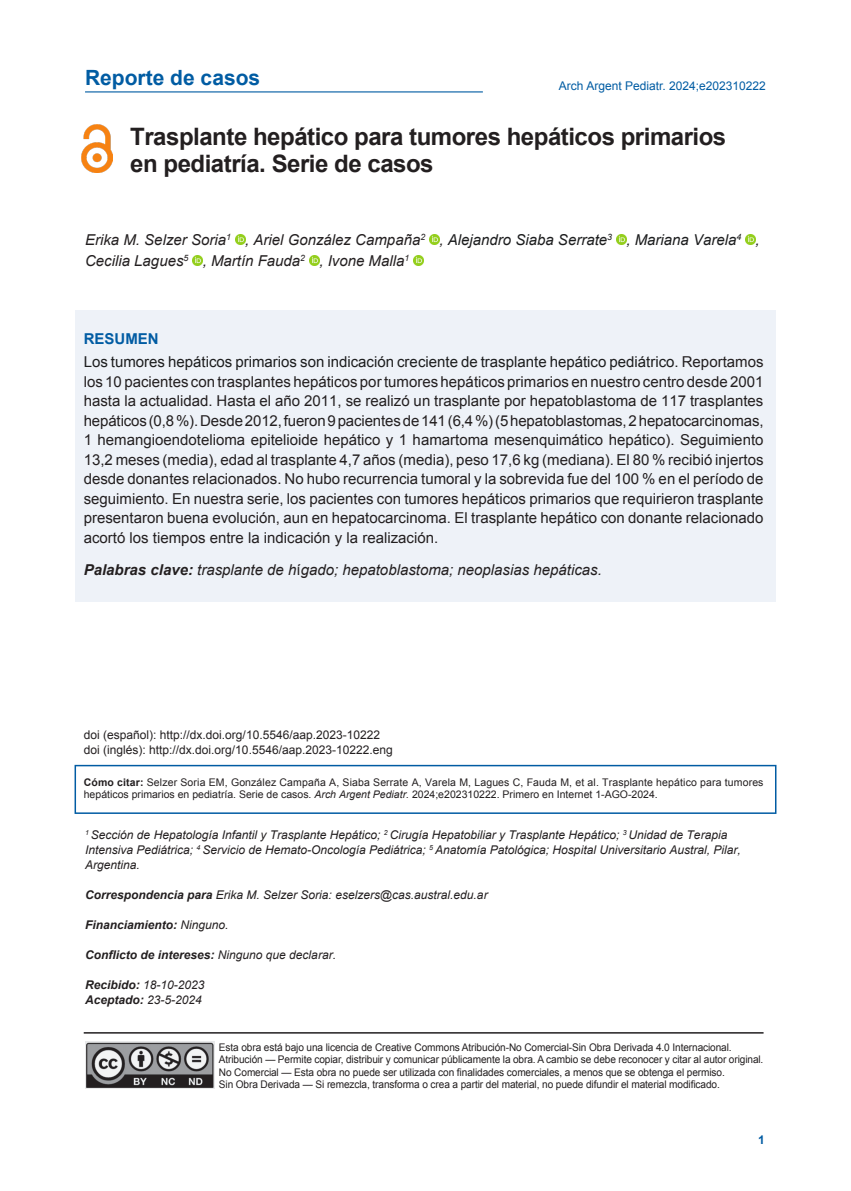
<style>
.page{position:relative;width:851px;height:1191px;background:#fff}
.page>*{position:absolute;margin:0;border:0;box-sizing:border-box;transform-origin:0 0}
._1_Título_Artículo_x{font:700 24px/27px "Arial";letter-spacing:-.02em;color:#231f20}
.t1{font:700 21px "Arial";color:#015ca3}
._4_Resúmen_x10{font:15px/19.5px "Arial";color:#231f20;text-align:justify}
._2_Autores_x10{font:italic 15px/21px "Arial";color:#231f20}
._4_Resúmen_x10-2{font:italic 15px "Arial";color:#231f20}
._4_Resúmen_x10-3{font:700 15px "Arial";color:#015ca3}
._3_Pie_x8_sin_tab{font:italic 12px/15px "Arial";color:#231f20}
._3_Pie_x8_sin_tab-2{font:12px "Arial";color:#231f20}
._3_Pie_x8_sin_tab-3{font:italic 700 12px "Arial";color:#231f20}
.t2{font:12px "Arial";color:#015ca3}
.t3{font:700 12px "Arial";color:#015ca3}
._3_Pie_x8_sin_tab-4{font:10.5px/12px "Arial";letter-spacing:-.01em;color:#231f20;scale:.96 1}
._3_Pie_x8_sin_tab-5{font:10.5px/12.6px "Arial";letter-spacing:.01em;color:#231f20}
.s1{color:#1c1d1e}
.s2{font-weight:700}
.s3{font-style:normal}
.s4{font-style:italic}
.s5{font-weight:400}
</style>
<div class="page">
<hr style="left:85px;top:91px;width:398px;height:1px;background:#015ca3">
<div style="left:75px;top:310px;width:700px;height:292px;background:#eef2f8"></div>
<svg style="left:235px;top:235px;width:10px;height:10px"></svg>
<svg style="left:429px;top:235px;width:10px;height:10px"></svg>
<svg style="left:616px;top:235px;width:10px;height:10px"></svg>
<svg style="left:745px;top:235px;width:10px;height:10px"></svg>
<svg style="left:192px;top:256px;width:11px;height:10px"></svg>
<svg style="left:309px;top:256px;width:10px;height:10px"></svg>
<svg style="left:413px;top:256px;width:10px;height:10px"></svg>
<div style="left:74px;top:765px;width:702px;height:49px;border:2px solid #015ca3"></div>
<img style="left:82px;top:124px;width:30px;height:48px">
<img style="left:85px;top:1041px;width:129px;height:48px">
<hr style="left:84px;top:1032px;width:679px;height:1px;background:#231f20">
<h2 class="t1" style="left:85px;top:63px;width:177px">Reporte de casos</h2>
<p class="t2" style="left:559px;top:78px;width:208px">Arch Argent Pediatr. 2024;e202310222</p>
<p class="_1_Título_Artículo_x" style="left:130px;top:124px;width:597px">Trasplante hepático para tumores hepáticos primarios en pediatría. Serie de casos</p>
<p class="_2_Autores_x10" style="left:85px;top:229px;width:676px">Erika M. Selzer Soria<sup>1</sup> , Ariel González Campaña<sup>2</sup> , <span class="s1">Alejandro Siaba Serrate</span><sup>3</sup> <span class="s1">, Mariana Varela</span><sup>4</sup> <span class="s1">,<br></span>Cecilia Lagues<sup>5</sup> , Martín Fauda<sup>2</sup> , Ivone Malla<sup>1</sup></p>
<p class="_4_Resúmen_x10-3" style="left:84px;top:328px;width:76px">RESUMEN</p>
<p class="_4_Resúmen_x10" style="left:84px;top:352px;width:681px"><span class="s1">Los tumores hepáticos primarios son indicación creciente de trasplante hepático pediátrico.</span> Reportamos los 10 pacientes con trasplantes hepáticos por tumores hepáticos primarios en nuestro centro desde 2001 hasta la actualidad. Hasta el año 2011, se realizó un trasplante por hepatoblastoma de 117 trasplantes hepáticos (0,8%). Desde 2012, fueron 9pacientes de 141 (6,4%) (5 hepatoblastomas, 2 hepatocarcinomas, 1 hemangioendotelioma epitelioide hepático y 1 hamartoma mesenquimático hepático). Seguimiento 13,2 meses (media), edad al trasplante 4,7 años (media), peso 17,6 kg (mediana). El 80 % recibió injertos desde donantes relacionados. No hubo recurrencia tumoral y la sobrevida fue del 100 % en el período de seguimiento. En nuestra serie, los pacientes con tumores hepáticos primarios que requirieron trasplante presentaron buena evolución, aun en hepatocarcinoma. El trasplante hepático con donante relacionado acortó los tiempos entre la indicación y la realización.</p>
<p class="_4_Resúmen_x10-2" style="left:84px;top:560px;width:519px"><span class="s2">Palabras clave:</span> trasplante de h<span class="s3">í</span>gado; hepatoblastoma; neoplasias hepáticas.</p>
<p class="_3_Pie_x8_sin_tab-2" style="left:84px;top:727px;width:298px">doi (español): http://dx.doi.org/10.5546/aap.2023-10222</p>
<p class="_3_Pie_x8_sin_tab-2" style="left:84px;top:742px;width:310px">doi (inglés): http://dx.doi.org/10.5546/aap.2023-10222.eng</p>
<p class="_3_Pie_x8_sin_tab-5" style="left:84px;top:776px;width:681px"><span class="s2">Cómo citar:</span> Selzer Soria EM, González Campaña A, Siaba Serrate A, Varela M, Lagues C, Fauda M, et al. Trasplante hepático para tumores hepáticos primarios en pediatría. Serie de casos. <span class="s4">Arch Argent Pediatr.</span> 2024;e202310222. Primero en Internet 1-AGO-2024.</p>
<p class="_3_Pie_x8_sin_tab" style="left:85px;top:828px;width:657px"><sup>1</sup> Sección de Hepatología Infantil y Trasplante Hepático; <sup>2</sup> Cirugía Hepatobiliar y Trasplante Hepático; <sup>3</sup> Unidad de Terapia<br>Intensiva Pediátrica; <sup>4</sup> Servicio de Hemato-Oncología Pediátrica; <sup>5</sup> Anatomía Patológica; Hospital Universitario Austral, Pilar,<br>Argentina.</p>
<p class="_3_Pie_x8_sin_tab" style="left:85px;top:888px;width:404px"><span class="s2">Correspondencia para</span> Erika M. Selzer Soria: eselzers@cas.austral.edu.ar</p>
<p class="_3_Pie_x8_sin_tab-3" style="left:85px;top:917px;width:145px">Financiamiento: <span class="s5">Ninguno.</span></p>
<p class="_3_Pie_x8_sin_tab-3" style="left:85px;top:947px;width:252px">Conflicto de intereses: <span class="s5">Ninguno que declarar.</span></p>
<p class="_3_Pie_x8_sin_tab" style="left:85px;top:978px;width:121px"><span class="s2">Recibido:</span> 18-10-2023</p>
<p class="_3_Pie_x8_sin_tab-3" style="left:85px;top:992px;width:118px">Aceptado: <span class="s5">23-5-2024</span></p>
<p class="_3_Pie_x8_sin_tab-4" style="left:219px;top:1042px;width:535px">Esta obra está bajo una licencia de Creative Commons Atribución-No Comercial-Sin Obra Derivada 4.0 Internacional.</p>
<p class="_3_Pie_x8_sin_tab-4" style="left:219px;top:1054px;width:568px">Atribución — Permite copiar, distribuir y comunicar públicamente la obra. A cambio se debe reconocer y citar al autor original.<br>No Comercial — Esta obra no puede ser utilizada con finalidades comerciales, a menos que se obtenga el permiso.</p>
<p class="_3_Pie_x8_sin_tab-4" style="left:219px;top:1078px;width:523px">Sin Obra Derivada — Si remezcla, transforma o crea a partir del material, no puede difundir el material modificado.</p>
<p class="t3" style="left:758px;top:1131px;width:8px">1</p>
</div>
